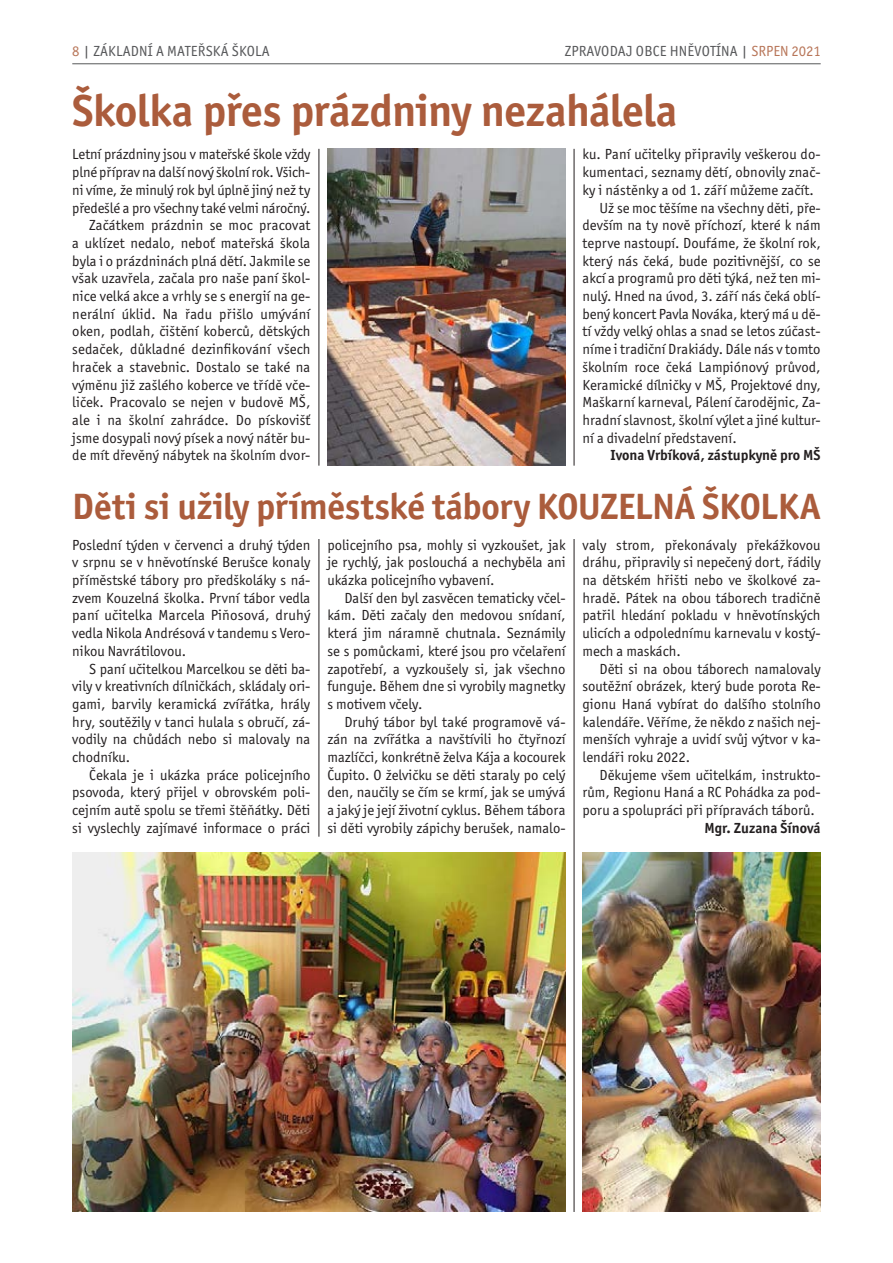
<style>
.page{position:relative;width:893px;height:1263px;background:#fff}
.page>*{position:absolute;margin:0;border:0;box-sizing:border-box;transform-origin:0 0}
.t1{font:700 45px "Officina Sans Itc TOT";letter-spacing:-.01em;color:#ab5c3c}
.t2{font:700 36.75px "Officina Sans Itc TOT";letter-spacing:-.005em;color:#ab5c3c}
.t3{font:14.7px/17.7px "Officina Sans Itc TOT";color:#231f20;text-align:justify}
.t4{font:14.7px "Officina Sans Itc TOT";letter-spacing:.015em;color:#57585a}
.t5{font:700 14.7px "Officina Sans Itc TOT";color:#231f20}
.s1{color:#b87659}
</style>
<div class="page">
<hr style="left:72px;top:63px;width:749px;height:1px;background:#57585a">
<img style="left:72px;top:853px;width:494px;height:359px">
<img style="left:583px;top:853px;width:238px;height:359px">
<img style="left:327px;top:149px;width:239px;height:317px">
<hr style="left:319px;top:539px;width:1px;height:298px;background:#231f20">
<hr style="left:574px;top:539px;width:1px;height:673px;background:#231f20">
<hr style="left:319px;top:149px;width:1px;height:317px;background:#231f20">
<hr style="left:574px;top:149px;width:1px;height:317px;background:#231f20">
<p class="t4" style="left:72px;top:43px;width:199px"><span class="s1">8</span> | ZÁKLADNÍ A MATEŘSKÁ ŠKOLA</p>
<p class="t4" style="left:565px;top:43px;width:257px">ZPRAVODAJ OBCE HNĚVOTÍNA | <span class="s1">SRPEN 2021</span></p>
<h1 class="t1" style="left:72px;top:83px;width:607px">Školka přes prázdniny nezahálela</h1>
<p class="t3" style="left:72px;top:146px;width:240px;text-align:right">Letní prázdniny jsou v mateřské škole vždy plné příprav na další nový školní rok. Všich&shy;ni víme, že minulý rok byl úplně jiný než ty předešlé a pro všechny také velmi náročný.<br>Začátkem prázdnin se moc pracovat<br>a uklízet nedalo, neboť mateřská škola byla i o prázdninách plná dětí. Jakmile se však uzavřela, začala pro naše paní škol&shy;nice velká akce a vrhly se s energií na ge&shy;nerální úklid. Na řadu přišlo umývání oken, podlah, čištění koberců, dětských sedaček, důkladné dezinfikování všech hraček a stavebnic. Dostalo se také na výměnu již zašlého koberce ve třídě vče&shy;liček. Pracovalo se nejen v budově MŠ, ale i na školní zahrádce. Do pískovišť jsme dosypali nový písek a nový nátěr bu&shy;de mít dřevěný nábytek na školním dvor-</p>
<p class="t3" style="left:583px;top:146px;width:240px">ku. Paní učitelky připravily veškerou do-</p>
<p class="t3" style="left:583px;top:163px;width:240px">kumentaci, seznamy dětí, obnovily znač-</p>
<p class="t3" style="left:583px;top:181px;width:233px">ky i nástěnky a od 1. září můžeme začít.</p>
<p class="t3" style="left:600px;top:199px;width:223px">Už se moc těšíme na všechny děti, pře-</p>
<p class="t3" style="left:583px;top:217px;width:240px">devším na ty nově příchozí, které k nám</p>
<p class="t3" style="left:583px;top:234px;width:240px">teprve nastoupí. Doufáme, že školní rok,</p>
<p class="t3" style="left:583px;top:252px;width:240px">který nás čeká, bude pozitivnější, co se</p>
<p class="t3" style="left:583px;top:270px;width:240px">akcí a programů pro děti týká, než ten mi-</p>
<p class="t3" style="left:583px;top:287px;width:240px">nulý. Hned na úvod, 3. září nás čeká oblí-</p>
<p class="t3" style="left:583px;top:305px;width:240px">bený koncert Pavla Nováka, který má u dě-</p>
<p class="t3" style="left:583px;top:323px;width:240px">tí vždy velký ohlas a snad se letos zúčast-</p>
<p class="t3" style="left:583px;top:340px;width:240px">níme i tradiční Drakiády. Dále nás v tomto</p>
<p class="t3" style="left:583px;top:358px;width:239px">školním roce čeká Lampiónový průvod,</p>
<p class="t3" style="left:583px;top:376px;width:240px">Keramické dílničky v MŠ, Projektové dny,</p>
<p class="t3" style="left:583px;top:394px;width:240px">Maškarní karneval, Pálení čarodějnic, Za-</p>
<p class="t3" style="left:583px;top:411px;width:240px">hradní slavnost, školní výlet a jiné kultur-</p>
<p class="t3" style="left:583px;top:429px;width:156px">ní a divadelní představení.</p>
<p class="t5" style="left:611px;top:446px;width:212px">Ivona Vrbíková, zástupkyně pro MŠ</p>
<h2 class="t2" style="left:72px;top:483px;width:750px">Děti si užily příměstské tábory KOUZELNÁ ŠKOLKA</h2>
<p class="t3" style="left:72px;top:536px;width:240px">Poslední týden v červenci a druhý týden v srpnu se v hněvotínské Berušce konaly příměstské tábory pro předškoláky s ná&shy;zvem Kouzelná školka. První tábor vedla paní učitelka Marcela Piňosová, druhý vedla Nikola Andrésová v tandemu s Vero&shy;nikou Navrátilovou.</p>
<p class="t3" style="left:72px;top:660px;width:240px;text-indent:17px">S paní učitelkou Marcelkou se děti ba&shy;vily v kreativních dílničkách, skládaly ori&shy;gami, barvily keramická zvířátka, hrály hry, soutěžily v tanci hulala s obručí, zá&shy;vodily na chůdách nebo si malovaly na chodníku.</p>
<p class="t3" style="left:72px;top:766px;width:240px;text-indent:17px">Čekala je i ukázka práce policejního psovoda, který přijel v obrovském poli&shy;cejním autě spolu se třemi štěňátky. Děti si vyslechly zajímavé informace o práci</p>
<p class="t3" style="left:327px;top:536px;width:240px">policejního psa, mohly si vyzkoušet, jak je rychlý, jak poslouchá a nechyběla ani ukázka policejního vybavení.</p>
<p class="t3" style="left:327px;top:589px;width:240px;text-indent:17px">Další den byl zasvěcen tematicky včel&shy;kám. Děti začaly den medovou snídaní, která jim náramně chutnala. Seznámily se s pomůckami, které jsou pro včelaření zapotřebí, a vyzkoušely si, jak všechno funguje. Během dne si vyrobily magnetky s motivem včely.</p>
<p class="t3" style="left:327px;top:713px;width:240px;text-indent:17px">Druhý tábor byl také programově vá&shy;zán na zvířátka a navštívili ho čtyřnozí mazlíčci, konkrétně želva Kája a kocourek Čupito. O želvičku se děti staraly po celý den, naučily se čím se krmí, jak se umývá a jaký je její životní cyklus. Během tábora si děti vyrobily zápichy berušek, namalo-</p>
<p class="t3" style="left:583px;top:536px;width:240px">valy strom, překonávaly překážkovou dráhu, připravily si nepečený dort, řádily na dětském hřišti nebo ve školkové za&shy;hradě. Pátek na obou táborech tradičně patřil hledání pokladu v hněvotínských ulicích a odpolednímu karnevalu v kostý&shy;mech a maskách.</p>
<p class="t3" style="left:583px;top:660px;width:240px;text-indent:17px">Děti si na obou táborech namalovaly soutěžní obrázek, který bude porota Re&shy;gionu Haná vybírat do dalšího stolního kalendáře. Věříme, že někdo z našich nej&shy;menších vyhraje a uvidí svůj výtvor v ka&shy;lendáři roku 2022.</p>
<p class="t3" style="left:583px;top:766px;width:240px;text-indent:17px">Děkujeme všem učitelkám, instrukto&shy;rům, Regionu Haná a RC Pohádka za pod&shy;poru a spolupráci při přípravách táborů.</p>
<p class="t5" style="left:704px;top:819px;width:118px">Mgr. Zuzana Šínová</p>
</div>
